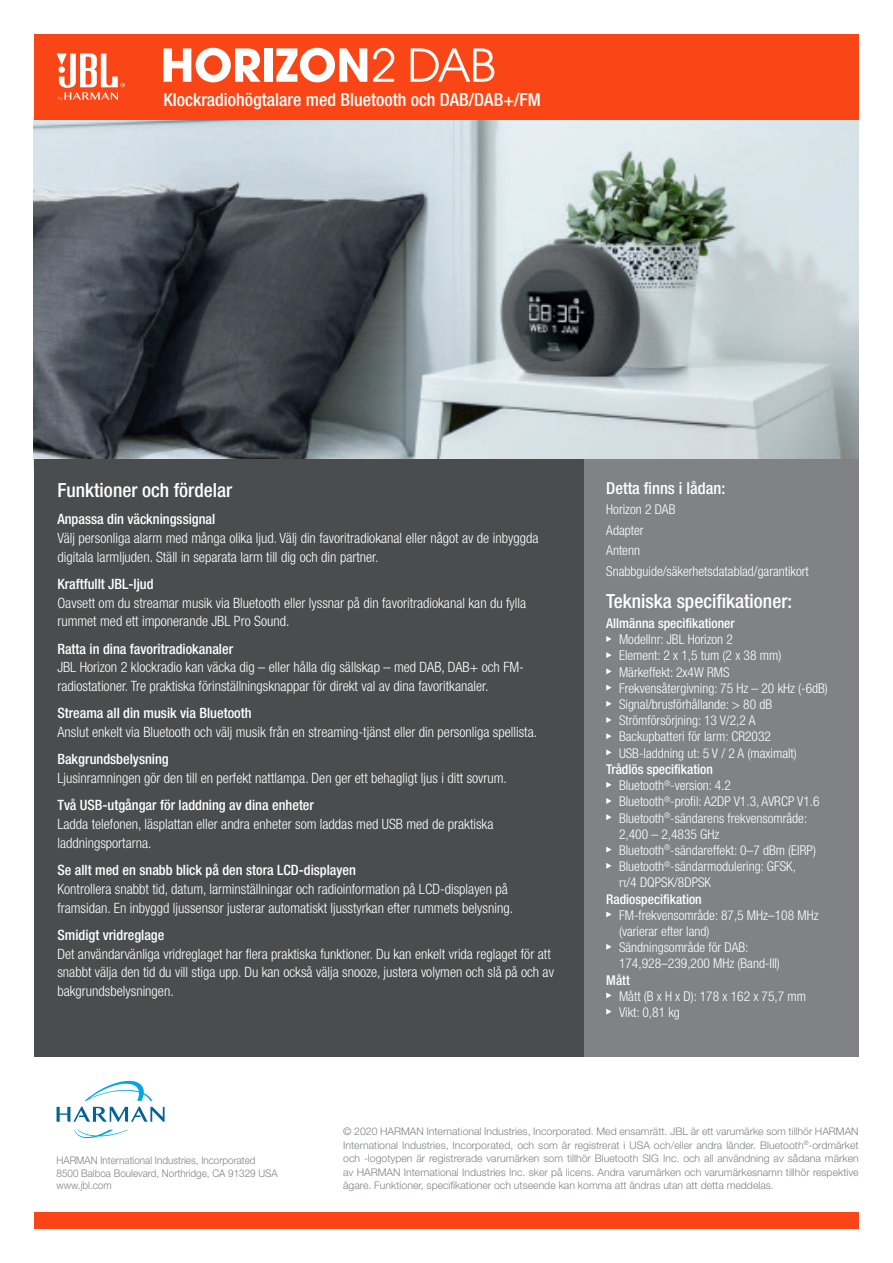
<style>
.page{position:relative;width:893px;height:1263px;background:#fff}
.page>*{position:absolute;margin:0;border:0;box-sizing:border-box;transform-origin:0 0}
.t1{font:500 condensed 19.5px "Helvetica Neue LT Pro";color:#fff}
.t2{font:500 condensed 18px "Helvetica Neue LT Pro";color:#fff}
.t3{font:500 condensed 16.5px "Helvetica Neue LT Pro";color:#fff}
.t4{font:300 condensed 14.25px/18.8px "Helvetica Neue LT Pro";color:#fff}
.t5{font:500 condensed 14.25px "Helvetica Neue LT Pro";color:#fff}
.t6{font:300 condensed 13.5px/16.2px "Helvetica Neue LT Pro";color:#fff}
.t7{font:500 condensed 13.5px "Helvetica Neue LT Pro";color:#fff}
.t8{font:300 10.5px/13.5px "Helvetica Neue LT Pro";color:#808285;text-align:justify}
.t9{font:300 10.5px "Helvetica Neue LT Pro";color:#808285;scale:.94 1}
</style>
<div class="page">
<img style="left:33px;top:119px;width:826px;height:350px">
<div style="left:34px;top:34px;width:825px;height:85px;background:#fa4616"></div>
<div style="left:34px;top:1213px;width:825px;height:16px;background:#fa4616"></div>
<svg style="left:57px;top:53px;width:68px;height:48px"></svg>
<svg style="left:74px;top:1130px;width:54px;height:8px"></svg>
<svg style="left:57px;top:1080px;width:108px;height:42px"></svg>
<div style="left:584px;top:460px;width:275px;height:597px;background:#808285"></div>
<svg style="left:606px;top:636px;width:6px;height:6px"></svg>
<svg style="left:606px;top:652px;width:6px;height:6px"></svg>
<svg style="left:606px;top:668px;width:6px;height:6px"></svg>
<svg style="left:606px;top:685px;width:6px;height:5px"></svg>
<svg style="left:606px;top:701px;width:6px;height:6px"></svg>
<svg style="left:606px;top:717px;width:6px;height:6px"></svg>
<svg style="left:606px;top:733px;width:6px;height:6px"></svg>
<svg style="left:606px;top:749px;width:6px;height:6px"></svg>
<svg style="left:606px;top:782px;width:6px;height:6px"></svg>
<svg style="left:606px;top:798px;width:6px;height:6px"></svg>
<svg style="left:606px;top:814px;width:6px;height:6px"></svg>
<svg style="left:606px;top:847px;width:6px;height:5px"></svg>
<svg style="left:606px;top:863px;width:6px;height:6px"></svg>
<svg style="left:606px;top:911px;width:6px;height:6px"></svg>
<svg style="left:606px;top:944px;width:6px;height:6px"></svg>
<svg style="left:606px;top:992px;width:6px;height:6px"></svg>
<svg style="left:606px;top:1009px;width:6px;height:5px"></svg>
<div style="left:34px;top:460px;width:550px;height:597px;background:#4b4c4d"></div>
<svg style="left:163px;top:48px;width:98px;height:34px"></svg>
<div style="left:264px;top:48px;width:9px;height:34px;background:#fff"></div>
<svg style="left:276px;top:48px;width:91px;height:34px"></svg>
<svg style="left:373px;top:48px;width:21px;height:34px"></svg>
<svg style="left:411px;top:48px;width:83px;height:34px"></svg>
<p class="t2" style="left:163px;top:89px;width:379px">Klockradiohögtalare med Bluetooth och DAB/DAB+/FM</p>
<p class="t1" style="left:57px;top:478px;width:176px">Funktioner och fördelar</p>
<p class="t5" style="left:57px;top:511px;width:159px">Anpassa din väckningssignal</p>
<p class="t4" style="left:57px;top:528px;width:483px">Välj personliga alarm med många olika ljud. Välj din favoritradiokanal eller något av de inbyggda digitala larmljuden. Ställ in separata larm till dig och din partner.</p>
<p class="t5" style="left:57px;top:575px;width:98px">Kraftfullt JBL-ljud</p>
<p class="t4" style="left:57px;top:593px;width:470px">Oavsett om du streamar musik via Bluetooth eller lyssnar på din favoritradiokanal kan du fylla rummet med ett imponerande JBL Pro Sound.</p>
<p class="t5" style="left:57px;top:640px;width:177px">Ratta in dina favoritradiokanaler</p>
<p class="t4" style="left:57px;top:658px;width:468px">JBL Horizon 2 klockradio kan väcka dig – eller hålla dig sällskap – med DAB, DAB+ och FM&shy;radiostationer. Tre praktiska förinställningsknappar för direkt val av dina favoritkanaler.</p>
<p class="t5" style="left:57px;top:705px;width:196px">Streama all din musik via Bluetooth</p>
<p class="t4" style="left:57px;top:723px;width:481px">Anslut enkelt via Bluetooth och välj musik från en streaming-tjänst eller din personliga spellista.</p>
<p class="t5" style="left:57px;top:751px;width:113px">Bakgrundsbelysning</p>
<p class="t4" style="left:57px;top:769px;width:451px">Ljusinramningen gör den till en perfekt nattlampa. Den ger ett behagligt ljus i ditt sovrum.</p>
<p class="t5" style="left:57px;top:797px;width:258px">Två USB-utgångar för laddning av dina enheter</p>
<p class="t4" style="left:57px;top:815px;width:438px">Ladda telefonen, läsplattan eller andra enheter som laddas med USB med de praktiska laddningsportarna.</p>
<p class="t5" style="left:57px;top:862px;width:300px">Se allt med en snabb blick på den stora LCD-displayen</p>
<p class="t4" style="left:57px;top:879px;width:457px">Kontrollera snabbt tid, datum, larminställningar och radioinformation på LCD-displayen på framsidan. En inbyggd ljussensor justerar automatiskt ljusstyrkan efter rummets belysning.</p>
<p class="t5" style="left:57px;top:926px;width:109px">Smidigt vridreglage</p>
<p class="t4" style="left:57px;top:944px;width:498px">Det användarvänliga vridreglaget har flera praktiska funktioner. Du kan enkelt vrida reglaget för att snabbt välja den tid du vill stiga upp. Du kan också välja snooze, justera volymen och slå på och av bakgrundsbelysningen.</p>
<p class="t3" style="left:606px;top:478px;width:121px">Detta finns i lådan:</p>
<p class="t6" style="left:606px;top:501px;width:71px">Horizon 2 DAB</p>
<p class="t6" style="left:606px;top:522px;width:39px">Adapter</p>
<p class="t6" style="left:606px;top:542px;width:35px">Antenn</p>
<p class="t6" style="left:606px;top:563px;width:204px">Snabbguide/säkerhetsdatablad/garantikort</p>
<p class="t1" style="left:606px;top:589px;width:187px">Tekniska specifikationer:</p>
<p class="t7" style="left:606px;top:615px;width:130px">Allmänna specifikationer</p>
<p class="t6" style="left:619px;top:631px;width:115px">Modellnr: JBL Horizon 2</p>
<p class="t6" style="left:619px;top:647px;width:164px">Element: 2 x 1,5 tum (2 x 38 mm)</p>
<p class="t6" style="left:619px;top:664px;width:112px">Märkeffekt: 2x4W RMS</p>
<p class="t6" style="left:619px;top:680px;width:210px">Frekvensåtergivning: 75 Hz – 20 kHz (-6dB)</p>
<p class="t6" style="left:619px;top:696px;width:155px">Signal/brusförhållande: &gt; 80 dB</p>
<p class="t6" style="left:619px;top:712px;width:138px">Strömförsörjning: 13 V/2,2 A</p>
<p class="t6" style="left:619px;top:728px;width:153px">Backupbatteri för larm: CR2032</p>
<p class="t6" style="left:619px;top:745px;width:179px">USB-laddning ut: 5 V / 2 A (maximalt)</p>
<p class="t7" style="left:606px;top:761px;width:108px">Trådlös specifikation</p>
<p class="t6" style="left:619px;top:777px;width:113px">Bluetooth<sup>®</sup>-version: 4.2</p>
<p class="t6" style="left:619px;top:793px;width:202px">Bluetooth<sup>®</sup>-profil: A2DP V1.3, AVRCP V1.6</p>
<p class="t6" style="left:619px;top:809px;width:190px">Bluetooth<sup>®</sup>-sändarens frekvensområde:<br>2,400 – 2,4835 GHz</p>
<p class="t6" style="left:619px;top:842px;width:198px">Bluetooth<sup>®</sup>-sändareffekt: 0–7 dBm (EIRP)</p>
<p class="t6" style="left:619px;top:858px;width:178px">Bluetooth<sup>®</sup>-sändarmodulering: GFSK, π/4 DQPSK/8DPSK</p>
<p class="t7" style="left:606px;top:891px;width:97px">Radiospecifikation</p>
<p class="t6" style="left:619px;top:907px;width:201px">FM-frekvensområde: 87,5 MHz–108 MHz (varierar efter land)</p>
<p class="t6" style="left:619px;top:939px;width:162px">Sändningsområde för DAB:<br>174,928–239,200 MHz (Band-III)</p>
<p class="t7" style="left:606px;top:972px;width:25px">Mått</p>
<p class="t6" style="left:619px;top:988px;width:189px">Mått (B x H x D): 178 x 162 x 75,7 mm</p>
<p class="t6" style="left:619px;top:1004px;width:62px">Vikt: 0,81 kg</p>
<p class="t9" style="left:57px;top:1154px;width:213px">HARMAN International Industries, Incorporated</p>
<p class="t9" style="left:57px;top:1166px;width:237px">8500 Balboa Boulevard, Northridge, CA 91329 USA</p>
<p class="t9" style="left:57px;top:1179px;width:60px">www.jbl.com</p>
<p class="t8" style="left:343px;top:1124px;width:517px">© 2020 HARMAN International Industries, Incorporated. Med ensamrätt. JBL är ett varumärke som tillhör HARMAN International Industries, Incorporated, och som är registrerat i USA och/eller andra länder. Bluetooth<sup>®</sup>-ordmärket och -logotypen är registrerade varumärken som tillhör Bluetooth SIG Inc. och all användning av sådana märken av HARMAN International Industries Inc. sker på licens. Andra varumärken och varumärkesnamn tillhör respektive ägare. Funktioner, specifikationer och utseende kan komma att ändras utan att detta meddelas.</p>
</div>
